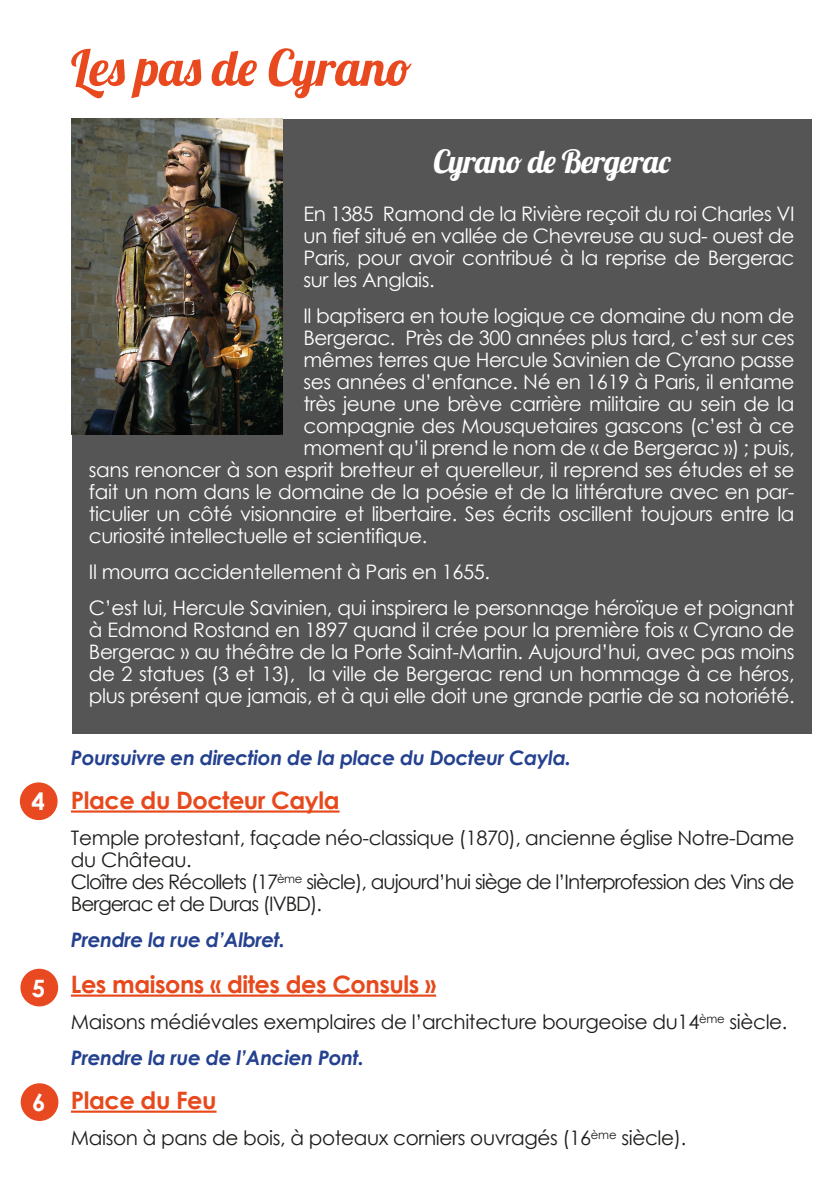
<style>
.page{position:relative;width:840px;height:1191px;background:#fff}
.page>*{position:absolute;margin:0;border:0;box-sizing:border-box;transform-origin:0 0}
.t1{font:50px "Lobster 1.4";letter-spacing:.01em;color:#e8491f}
.t2{font:32px "Lobster 1.4";letter-spacing:-.02em;color:#fff}
.t3{font:700 24px "Century Gothic";letter-spacing:-.02em;color:#e7491c}
.t4{font:700 24px "Century Gothic";color:#fff}
.t5{font:20px/22px "Century Gothic";letter-spacing:-.02em;color:#fff;text-align:justify}
.t6{font:20px/22px "Century Gothic";letter-spacing:-.05em;color:#1d1d1b}
.t7{font:20px/36px "Century Gothic";letter-spacing:-.02em;color:#1d1d1b}
.t8{font:italic 700 20px "Century Gothic";letter-spacing:-.02em;color:#24418f}
.s1{font-weight:700;font-style:italic;color:#24418f}
</style>
<div class="page">
<div style="left:20px;top:782px;width:38px;height:38px;background:#e84921;border-radius:50%"></div>
<div style="left:20px;top:968px;width:38px;height:38px;background:#e84921;border-radius:50%"></div>
<div style="left:21px;top:1083px;width:37px;height:38px;background:#e84921;border-radius:50%"></div>
<hr style="left:71px;top:810px;width:268px;height:2px;background:#e7491c">
<hr style="left:71px;top:994px;width:365px;height:2px;background:#e7491c">
<hr style="left:71px;top:1110px;width:145px;height:2px;background:#e7491c">
<div style="left:72px;top:119px;width:739px;height:614px;background:#565555"></div>
<img style="left:72px;top:119px;width:210px;height:315px">
<p class="t4" style="left:31px;top:783px;width:15px">4</p>
<p class="t4" style="left:32px;top:969px;width:15px">5</p>
<p class="t4" style="left:32px;top:1084px;width:15px">6</p>
<h1 class="t1" style="left:71px;top:36px;width:342px">Les pas de Cyrano</h1>
<h2 class="t2" style="left:433px;top:141px;width:238px">Cyrano de Bergerac</h2>
<p class="t5" style="left:303px;top:202px;width:492px">En 1385 Ramond de la Rivière reçoit du roi Charles VI un fief situé en vallée de Chevreuse au sud- ouest de Paris, pour avoir contribué à la reprise de Bergerac sur les Anglais.</p>
<p class="t5" style="left:303px;top:304px;width:492px">Il baptisera en toute logique ce domaine du nom de</p>
<p class="t5" style="left:303px;top:326px;width:492px">Bergerac. Près de 300 années plus tard, c’est sur ces</p>
<p class="t5" style="left:303px;top:348px;width:492px">mêmes terres que Hercule Savinien de Cyrano passe</p>
<p class="t5" style="left:303px;top:370px;width:492px">ses années d’enfance. Né en 1619 à Paris, il entame</p>
<p class="t5" style="left:303px;top:392px;width:492px">très jeune une brève carrière militaire au sein de la</p>
<p class="t5" style="left:303px;top:414px;width:492px">compagnie des Mousquetaires gascons (c’est à ce</p>
<p class="t5" style="left:303px;top:436px;width:492px">moment qu’il prend le nom de « de Bergerac ») ; puis,</p>
<p class="t5" style="left:89px;top:458px;width:706px">sans renoncer à son esprit bretteur et querelleur, il reprend ses études et se</p>
<p class="t5" style="left:89px;top:480px;width:706px">fait un nom dans le domaine de la poésie et de la littérature avec en par-</p>
<p class="t5" style="left:89px;top:502px;width:706px">ticulier un côté visionnaire et libertaire. Ses écrits oscillent toujours entre la</p>
<p class="t5" style="left:89px;top:524px;width:340px">curiosité intellectuelle et scientifique.</p>
<p class="t5" style="left:89px;top:553px;width:706px;line-height:36px">Il mourra accidentellement à Paris en 1655.<br>C’est lui, Hercule Savinien, qui inspirera le personnage héroïque et poignant</p>
<p class="t5" style="left:89px;top:618px;width:706px">à Edmond Rostand en 1897 quand il crée pour la première fois « Cyrano de Bergerac » au théâtre de la Porte Saint-Martin. Aujourd’hui, avec pas moins de 2 statues (3 et 13), la ville de Bergerac rend un hommage à ce héros, plus présent que jamais, et à qui elle doit une grande partie de sa notoriété.</p>
<p class="t8" style="left:71px;top:743px;width:501px">Poursuivre en direction de la place du Docteur Cayla.</p>
<p class="t3" style="left:71px;top:782px;width:270px">Place du Docteur Cayla</p>
<p class="t6" style="left:71px;top:827px;width:724px">Temple protestant, façade néo-classique (1870), ancienne église Notre-Dame du Château.<br>Cloître des Récollets (17<sup>ème</sup> siècle), aujourd’hui siège de l’Interprofession des Vins de Bergerac et de Duras (IVBD).</p>
<p class="t8" style="left:71px;top:925px;width:215px">Prendre la rue d’Albret.</p>
<p class="t3" style="left:71px;top:966px;width:366px">Les maisons « dites des Consuls »</p>
<p class="t7" style="left:71px;top:1004px;width:717px">Maisons médiévales exemplaires de l’architecture bourgeoise du14<sup>ème</sup> siècle.<br><span class="s1">Prendre la rue de l’Ancien Pont.</span></p>
<p class="t3" style="left:71px;top:1082px;width:147px">Place du Feu</p>
<p class="t7" style="left:71px;top:1120px;width:616px">Maison à pans de bois, à poteaux corniers ouvragés (16<sup>ème</sup> siècle).</p>
</div>
